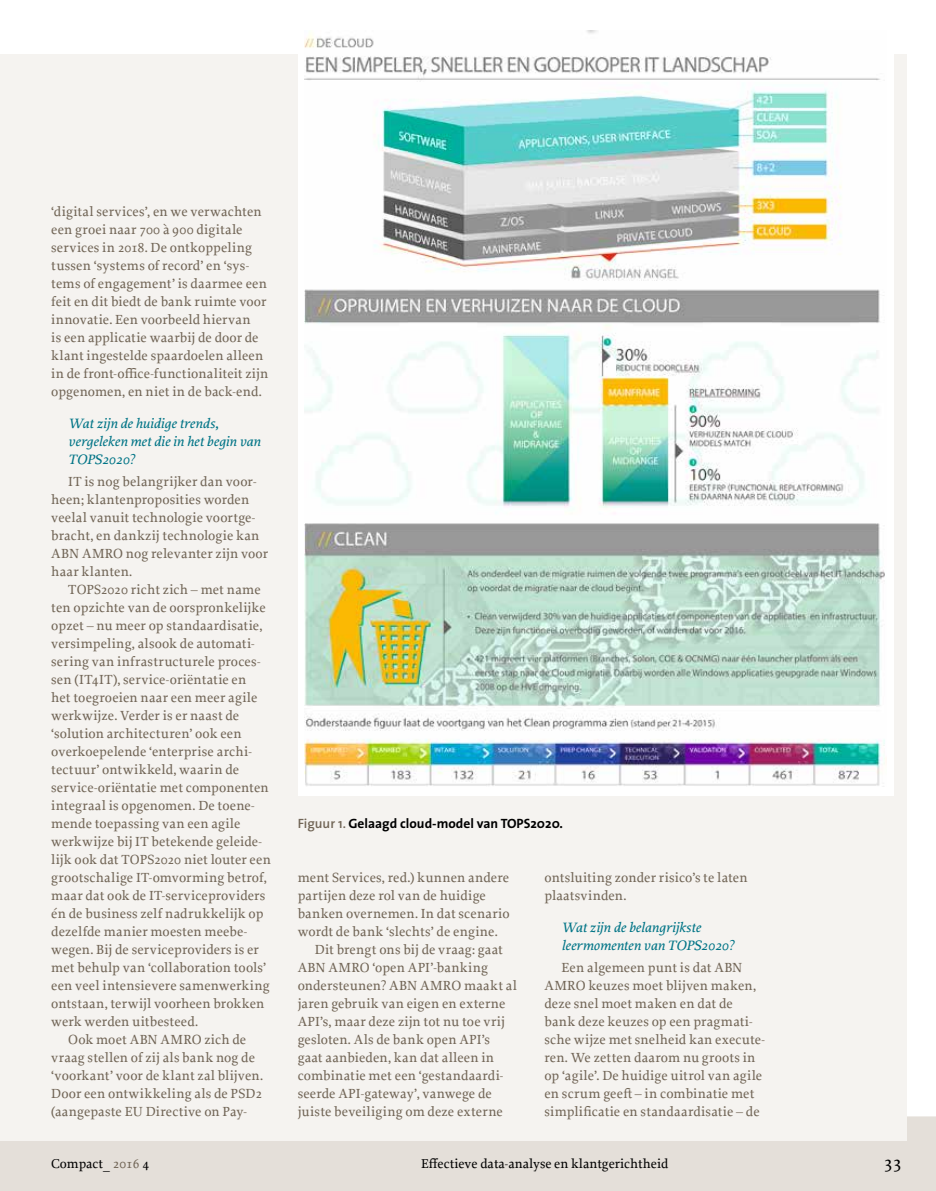
<style>
.page{position:relative;width:936px;height:1191px;background:#fff}
.page>*{position:absolute;margin:0;border:0;box-sizing:border-box;transform-origin:0 0}
.t1{font:500 18px "Proforma";color:#000}
.t2{font:italic 500 14.25px/18px "Proforma";color:#007486}
.t3{font:500 13.8px/18px "Proforma";letter-spacing:.01em;color:#716556}
.t4{font:500 13.5px "Proforma";color:#000}
.t5{font:700 13.5px "The Sans";color:#000}
.s1{font-weight:600;color:#716556}
.s2{color:#716556}
</style>
<div class="page">
<div style="left:1px;top:1116px;width:934px;height:75px;background:#e4dfd9"></div>
<svg style="left:0;top:1140px;width:1px;height:51px"></svg>
<div style="left:0;top:54px;width:905px;height:1086px;background:#f5f3f0"></div>
<div style="left:298px;top:21px;width:595px;height:774px;background:#fff"></div>
<img style="left:305px;top:31px;width:581px;height:755px">
<p class="t3" style="left:51px;top:202px;width:218px">‘digital services’, en we verwachten een groei naar 700 à 900 digitale services in 2018. De ontkoppeling tussen ‘systems of record’ en ‘sys&shy;tems of engagement’ is daarmee een feit en dit biedt de bank ruimte voor innovatie. Een voorbeeld hiervan<br>is een applicatie waarbij de door de klant ingestelde spaardoelen alleen in de front-office-functionaliteit zijn opgenomen, en niet in de back-end.</p>
<p class="t2" style="left:68px;top:413px;width:194px">Wat zijn de huidige trends, vergeleken met die in het begin van<br>TOPS2020?</p>
<p class="t3" style="left:51px;top:472px;width:218px;text-indent:17px">IT is nog belangrijker dan voor&shy;heen; klantenproposities worden veelal vanuit technologie voortge&shy;bracht, en dankzij technologie kan<br>ABN AMRO nog relevanter zijn voor haar klanten.</p>
<p class="t3" style="left:68px;top:580px;width:194px">TOPS2020 richt zich – met name</p>
<p class="t3" style="left:51px;top:598px;width:216px">ten opzichte van de oorspronkelijke</p>
<p class="t3" style="left:51px;top:616px;width:213px">opzet – nu meer op standaardisatie,</p>
<p class="t3" style="left:51px;top:634px;width:205px">versimpeling, alsook de automati-</p>
<p class="t3" style="left:51px;top:652px;width:211px">sering van infrastructurele proces-</p>
<p class="t3" style="left:51px;top:670px;width:197px">sen (IT4IT), service-oriëntatie en</p>
<p class="t3" style="left:51px;top:688px;width:207px">het toegroeien naar een meer agile</p>
<p class="t3" style="left:51px;top:706px;width:189px">werkwijze. Verder is er naast de</p>
<p class="t3" style="left:51px;top:724px;width:192px">‘solution architecturen’ ook een</p>
<p class="t3" style="left:51px;top:742px;width:202px">overkoepelende ‘enterprise archi-</p>
<p class="t3" style="left:51px;top:760px;width:189px">tectuur’ ontwikkeld, waarin de</p>
<p class="t3" style="left:51px;top:778px;width:219px">service-oriëntatie met componenten</p>
<p class="t3" style="left:51px;top:796px;width:205px">integraal is opgenomen. De toene-</p>
<p class="t3" style="left:51px;top:814px;width:191px">mende toepassing van een agile</p>
<p class="t3" style="left:51px;top:832px;width:212px">werkwijze bij IT betekende geleide-</p>
<p class="t3" style="left:51px;top:850px;width:221px">lijk ook dat TOPS2020 niet louter een</p>
<p class="t3" style="left:51px;top:868px;width:217px">grootschalige IT-omvorming betrof,</p>
<p class="t3" style="left:51px;top:886px;width:216px">maar dat ook de IT-serviceproviders</p>
<p class="t3" style="left:51px;top:904px;width:214px">én de business zelf nadrukkelijk op</p>
<p class="t3" style="left:51px;top:922px;width:197px">dezelfde manier moesten meebe-</p>
<p class="t3" style="left:51px;top:940px;width:209px">wegen. Bij de serviceproviders is er</p>
<p class="t3" style="left:51px;top:958px;width:216px">met behulp van ‘collaboration tools’</p>
<p class="t3" style="left:51px;top:976px;width:220px">een veel intensievere samenwerking</p>
<p class="t3" style="left:51px;top:994px;width:215px">ontstaan, terwijl voorheen brokken</p>
<p class="t3" style="left:51px;top:1012px;width:148px">werk werden uitbesteed.</p>
<p class="t3" style="left:68px;top:1030px;width:179px">Ook moet ABN AMRO zich de</p>
<p class="t3" style="left:51px;top:1048px;width:205px">vraag stellen of zij als bank nog de</p>
<p class="t3" style="left:51px;top:1066px;width:213px">‘voorkant’ voor de klant zal blijven.</p>
<p class="t3" style="left:51px;top:1084px;width:212px">Door een ontwikkeling als de PSD2</p>
<p class="t3" style="left:51px;top:1102px;width:197px">(aangepaste EU Directive on Pay-</p>
<p class="t5" style="left:298px;top:812px;width:267px"><span class="s1">Figuur 1.</span> Gelaagd cloud-model van TOPS2020.</p>
<p class="t3" style="left:298px;top:868px;width:213px">ment Services, red.) kunnen andere</p>
<p class="t3" style="left:298px;top:886px;width:190px">partijen deze rol van de huidige</p>
<p class="t3" style="left:298px;top:904px;width:213px">banken overnemen. In dat scenario</p>
<p class="t3" style="left:298px;top:922px;width:201px">wordt de bank ‘slechts’ de engine.</p>
<p class="t3" style="left:315px;top:940px;width:190px">Dit brengt ons bij de vraag: gaat</p>
<p class="t3" style="left:298px;top:958px;width:192px">ABN AMRO ‘open API’-banking</p>
<p class="t3" style="left:298px;top:976px;width:221px">ondersteunen? ABN AMRO maakt al</p>
<p class="t3" style="left:298px;top:994px;width:209px">jaren gebruik van eigen en externe</p>
<p class="t3" style="left:298px;top:1012px;width:209px">API’s, maar deze zijn tot nu toe vrij</p>
<p class="t3" style="left:298px;top:1030px;width:194px">gesloten. Als de bank open API’s</p>
<p class="t3" style="left:298px;top:1048px;width:198px">gaat aanbieden, kan dat alleen in</p>
<p class="t3" style="left:298px;top:1066px;width:207px">combinatie met een ‘gestandaardi-</p>
<p class="t3" style="left:298px;top:1084px;width:196px">seerde API-gateway’, vanwege de</p>
<p class="t3" style="left:298px;top:1102px;width:207px">juiste beveiliging om deze externe</p>
<p class="t3" style="left:544px;top:868px;width:205px">ontsluiting zonder risico’s te laten plaatsvinden.</p>
<p class="t2" style="left:561px;top:917px;width:174px">Wat zijn de belangrijkste leermomenten van TOPS2020?</p>
<p class="t3" style="left:544px;top:958px;width:222px;text-indent:17px">Een algemeen punt is dat ABN AMRO keuzes moet blijven maken, deze snel moet maken en dat de bank deze keuzes op een pragmati&shy;sche wijze met snelheid kan execute&shy;ren. We zetten daarom nu groots in op ‘agile’. De huidige uitrol van agile en scrum geeft – in combinatie met simplificatie en standaardisatie – de</p>
<p class="t4" style="left:51px;top:1155px;width:100px">Compact_ <span class="s2">2016</span> 4</p>
<p class="t4" style="left:421px;top:1155px;width:249px">Effectieve data-analyse en klantgerichtheid</p>
<h1 class="t1" style="left:883px;top:1151px;width:19px">33</h1>
</div>
